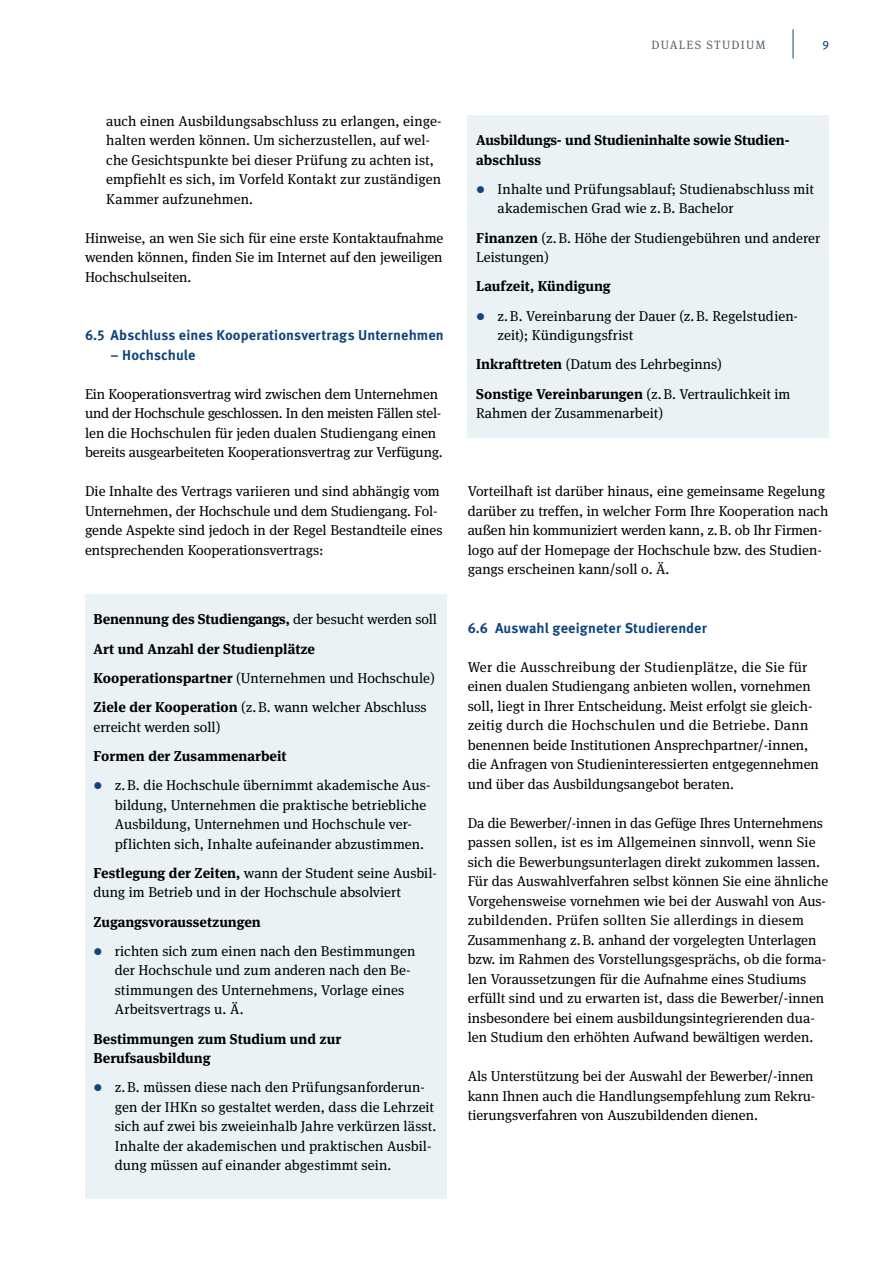
<style>
.page{position:relative;width:893px;height:1263px;background:#fff}
.page>*{position:absolute;margin:0;border:0;box-sizing:border-box;transform-origin:0 0}
.Copy{font:14.25px/19.5px "Meta Serif OT";color:#000}
.Copy__Kasten{font:14.25px/19.5px "Meta Serif OT";color:#000}
.Copy__Kasten-2{font:700 14.25px/19.5px "Meta Serif OT";color:#000}
.HL_2{font:700 14.25px "Meta OT";letter-spacing:.005em;color:#12457d}
.t1{font:12px "Meta Serif OT";letter-spacing:.11em;color:#57666d}
.t2{font:12px "Meta OT";color:#12457d}
.s1{font-weight:700}
.s2{font-weight:400}
</style>
<div class="page">
<hr style="left:793px;top:29px;width:1px;height:30px;background:#12457d">
<div style="left:85px;top:594px;width:361px;height:604px;background:#eaf2f6"></div>
<div style="left:468px;top:115px;width:361px;height:323px;background:#eaf2f6"></div>
<p class="t1" style="left:651px;top:37px;width:115px">DUALES STUDIUM</p>
<p class="t2" style="left:822px;top:38px;width:8px">9</p>
<p class="Copy" style="left:106px;top:111px;width:337px">auch einen Ausbildungsabschluss zu erlangen, einge&shy;halten werden können. Um sicherzustellen, auf wel&shy;che Gesichtspunkte bei dieser Prüfung zu achten ist, empfiehlt es sich, im Vorfeld Kontakt zur zuständigen Kammer aufzunehmen.</p>
<p class="Copy" style="left:85px;top:228px;width:360px;text-align:justify">Hinweise, an wen Sie sich für eine erste Kontaktaufnahme wenden können, finden Sie im Internet auf den jeweiligen Hochschulseiten.</p>
<p class="Copy__Kasten-2" style="left:476px;top:130px;width:314px">Ausbildungs- und Studieninhalte sowie Studien&shy;abschluss</p>
<p class="Copy" style="left:497px;top:179px;width:318px">Inhalte und Prüfungsablauf; Studienabschluss mit akademischen Grad wie z.B. Bachelor</p>
<p class="Copy__Kasten" style="left:476px;top:228px;width:345px"><span class="s1">Finanzen</span> (z.B. Höhe der Studiengebühren und anderer<br>Leistungen)</p>
<p class="Copy__Kasten-2" style="left:476px;top:277px;width:136px">Laufzeit, Kündigung</p>
<p class="Copy" style="left:497px;top:306px;width:302px">z.B. Vereinbarung der Dauer (z.B. Regelstudien&shy;zeit); Kündigungsfrist</p>
<p class="Copy__Kasten" style="left:476px;top:355px;width:247px"><span class="s1">Inkrafttreten</span> (Datum des Lehrbeginns)</p>
<p class="Copy__Kasten" style="left:476px;top:384px;width:316px"><span class="s1">Sonstige Vereinbarungen</span> (z.B. Vertraulichkeit im<br>Rahmen der Zusammenarbeit)</p>
<p class="HL_2" style="left:85px;top:327px;width:360px">6.5 Abschluss eines Kooperationsvertrags Unternehmen</p>
<p class="HL_2" style="left:111px;top:346px;width:86px">– Hochschule</p>
<p class="Copy" style="left:85px;top:384px;width:359px">Ein Kooperationsvertrag wird zwischen dem Unternehmen und der Hochschule geschlossen. In den meisten Fällen stel&shy;len die Hochschulen für jeden dualen Studiengang einen bereits ausgearbeiteten Kooperationsvertrag zur Verfügung.</p>
<p class="Copy" style="left:85px;top:482px;width:359px">Die Inhalte des Vertrags variieren und sind abhängig vom Unternehmen, der Hochschule und dem Studiengang. Fol&shy;gende Aspekte sind jedoch in der Regel Bestandteile eines entsprechenden Kooperationsvertrags:</p>
<p class="Copy" style="left:468px;top:482px;width:362px">Vorteilhaft ist darüber hinaus, eine gemeinsame Regelung darüber zu treffen, in welcher Form Ihre Kooperation nach außen hin kommuniziert werden kann, z.B. ob Ihr Firmen&shy;logo auf der Homepage der Hochschule bzw. des Studien&shy;gangs erscheinen kann/soll o. Ä.</p>
<p class="Copy__Kasten-2" style="left:94px;top:609px;width:345px">Benennung des Studiengangs, <span class="s2">der besucht werden soll</span></p>
<p class="Copy__Kasten-2" style="left:94px;top:639px;width:223px">Art und Anzahl der Studienplätze</p>
<p class="Copy__Kasten" style="left:94px;top:668px;width:343px"><span class="s1">Kooperationspartner</span> (Unternehmen und Hochschule)</p>
<p class="Copy__Kasten" style="left:94px;top:697px;width:335px"><span class="s1">Ziele der Kooperation</span> (z.B. wann welcher Abschluss erreicht werden soll)</p>
<p class="Copy__Kasten-2" style="left:94px;top:746px;width:195px">Formen der Zusammenarbeit</p>
<p class="Copy" style="left:115px;top:775px;width:317px">z.B. die Hochschule übernimmt akademische Aus&shy;bildung, Unternehmen die praktische betriebliche Ausbildung, Unternehmen und Hochschule ver&shy;pflichten sich, Inhalte aufeinander abzustimmen.</p>
<p class="Copy__Kasten" style="left:94px;top:863px;width:345px"><span class="s1">Festlegung der Zeiten,</span> wann der Student seine Ausbil&shy;dung im Betrieb und in der Hochschule absolviert</p>
<p class="Copy__Kasten-2" style="left:94px;top:912px;width:169px">Zugangsvoraussetzungen</p>
<p class="Copy" style="left:115px;top:941px;width:302px">richten sich zum einen nach den Bestimmungen der Hochschule und zum anderen nach den Be-- stimmungen des Unternehmens, Vorlage eines Arbeitsvertrags u. Ä.</p>
<p class="Copy__Kasten-2" style="left:94px;top:1029px;width:249px">Bestimmungen zum Studium und zur<br>Berufsausbildung</p>
<p class="Copy" style="left:115px;top:1077px;width:323px">z.B. müssen diese nach den Prüfungsanforderun&shy;gen der IHKn so gestaltet werden, dass die Lehrzeit sich auf zwei bis zweieinhalb Jahre verkürzen lässt.<br>Inhalte der akademischen und praktischen Ausbil&shy;dung müssen auf einander abgestimmt sein.</p>
<p class="HL_2" style="left:468px;top:619px;width:241px">6.6 Auswahl geeigneter Studierender</p>
<p class="Copy" style="left:468px;top:657px;width:353px">Wer die Ausschreibung der Studienplätze, die Sie für einen dualen Studiengang anbieten wollen, vornehmen soll, liegt in Ihrer Entscheidung. Meist erfolgt sie gleich&shy;zeitig durch die Hochschulen und die Betriebe. Dann benennen beide Institutionen Ansprechpartner/-innen, die Anfragen von Studieninteressierten entgegennehmen und über das Ausbildungsangebot beraten.</p>
<p class="Copy" style="left:468px;top:813px;width:362px">Da die Bewerber/-innen in das Gefüge Ihres Unternehmens passen sollen, ist es im Allgemeinen sinnvoll, wenn Sie sich die Bewerbungsunterlagen direkt zukommen lassen.<br>Für das Auswahlverfahren selbst können Sie eine ähnliche Vorgehensweise vornehmen wie bei der Auswahl von Aus&shy;zubildenden. Prüfen sollten Sie allerdings in diesem Zusammenhang z.B. anhand der vorgelegten Unterlagen bzw. im Rahmen des Vorstellungsgesprächs, ob die forma&shy;len Voraussetzungen für die Aufnahme eines Studiums erfüllt sind und zu erwarten ist, dass die Bewerber/-innen insbesondere bei einem ausbildungsintegrierenden dua&shy;len Studium den erhöhten Aufwand bewältigen werden.</p>
<p class="Copy" style="left:468px;top:1067px;width:349px">Als Unterstützung bei der Auswahl der Bewerber/-innen kann Ihnen auch die Handlungsempfehlung zum Rekru&shy;tierungsverfahren von Auszubildenden dienen.</p>
</div>
